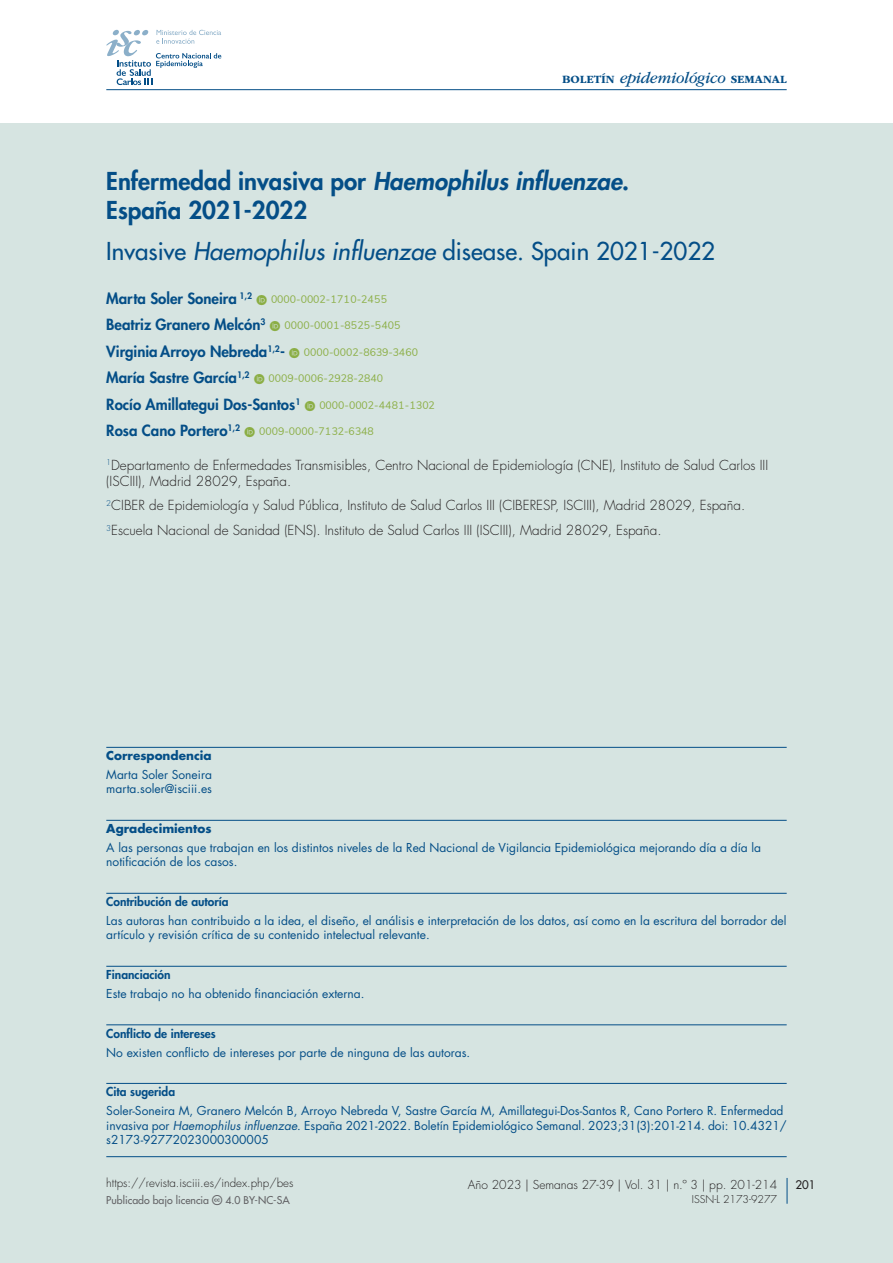
<style>
.page{position:relative;width:893px;height:1263px;background:#fff}
.page>*{position:absolute;margin:0;border:0;box-sizing:border-box;transform-origin:0 0}
.sps_titulo_original{font:800 24px/28.8px "Futura Std";color:#044e87}
.sps_titulo_traduc{font:500 24px "Futura Std";color:#044e87}
.sps_autores{font:800 15px "Futura Std";color:#044e87}
.sps_afiliaciones{font:300 13.5px/16.2px "Futura Std";color:#231f20}
.sps_texto_metadatos{font:12px/14.4px "Futura Std";color:#044e87}
.sps_titulo_metadatos{font:800 12px "Futura Std";color:#044e87}
.t1{font:300 12px "Futura Std";color:#231f20}
.sps_titulo_metadatos-2{font:700 12px "Futura Std";color:#044e87}
.t2{font:300 11.55px "Futura Std";color:#231f20}
.t3{font:700 11.55px "ITC Garamond Std";color:#044e87}
.t4{font:500 11.55px "Futura Std";color:#231f20}
.t5{font:500 10.5px "Futura Std";color:#636366}
.t6{font:300 10.5px "Futura Std";color:#231f20}
.sps_autores-2{font:10.5px "Font Awesome 5 Brands";color:#8bae44}
.s1{font-weight:400;font-style:italic;font-size:16.5px}
.s2{font-style:italic}
.s3{color:#8bae44}
</style>
<div class="page">
<div style="left:0;top:123px;width:893px;height:1140px;background:#d6e4e1"></div>
<svg style="left:787px;top:1178px;width:1px;height:26px"></svg>
<hr style="left:106px;top:89px;width:681px;height:1px;background:#044e87">
<svg style="left:106px;top:30px;width:115px;height:55px"></svg>
<hr style="left:106px;top:747px;width:681px;height:1px;background:#044e87">
<hr style="left:106px;top:820px;width:681px;height:1px;background:#044e87">
<hr style="left:106px;top:893px;width:681px;height:1px;background:#044e87">
<hr style="left:106px;top:966px;width:681px;height:1px;background:#044e87">
<hr style="left:106px;top:1024px;width:681px;height:1px;background:#044e87">
<hr style="left:106px;top:1083px;width:681px;height:1px;background:#044e87">
<hr style="left:106px;top:1156px;width:681px;height:1px;background:#044e87">
<p class="t3" style="left:562px;top:73px;width:226px">BOLETÍN <span class="s1">epidemiológico</span> SEMANAL</p>
<p class="sps_titulo_original" style="left:106px;top:167px;width:524px">Enfermedad invasiva por <span class="s2">Haemophilus influenzae</span>.<br>España 2021-2022</p>
<p class="sps_titulo_traduc" style="left:106px;top:236px;width:610px">Invasive <span class="s2">Haemophilus influenzae</span> disease. Spain 2021-2022</p>
<p class="sps_autores" style="left:106px;top:289px;width:147px">Marta Soler Soneira <sup>1,2</sup></p>
<p class="sps_autores" style="left:106px;top:315px;width:161px">Beatriz Granero Melcón<sup>3</sup></p>
<p class="sps_autores" style="left:106px;top:342px;width:195px">Virginia Arroyo Nebreda<sup>1,2</sup>- <span class="s3">□</span></p>
<p class="sps_autores-2" style="left:376px;top:348px;width:31px">✓ ✓✔</p>
<p class="sps_autores" style="left:106px;top:368px;width:145px">María Sastre García<sup>1,2</sup></p>
<p class="sps_autores" style="left:106px;top:395px;width:196px">Rocío Amillategui Dos-Santos<sup>1</sup></p>
<p class="sps_autores" style="left:106px;top:421px;width:135px">Rosa Cano Portero<sup>1,2</sup></p>
<p class="sps_autores-2" style="left:332px;top:427px;width:37px">✓ ✓✔</p>
<p class="sps_afiliaciones" style="left:106px;top:457px;width:663px"><sup>1</sup>Departamento de Enfermedades Transmisibles, Centro Nacional de Epidemiología (CNE), Instituto de Salud Carlos III (ISCIII), Madrid 28029, España.</p>
<p class="sps_afiliaciones" style="left:106px;top:498px;width:640px"><sup>2</sup>CIBER de Epidemiología y Salud Pública, Instituto de Salud Carlos III (CIBERESP, ISCIII), Madrid 28029, España.</p>
<p class="sps_afiliaciones" style="left:106px;top:522px;width:557px"><sup>3</sup>Escuela Nacional de Sanidad (ENS). Instituto de Salud Carlos III (ISCIII), Madrid 28029, España.</p>
<p class="sps_titulo_metadatos-2" style="left:106px;top:748px;width:107px">Correspondencia</p>
<p class="sps_texto_metadatos" style="left:106px;top:767px;width:107px">Marta Soler Soneira</p>
<p class="sps_texto_metadatos" style="left:106px;top:782px;width:107px">marta.soler@isciii.es</p>
<p class="sps_titulo_metadatos-2" style="left:106px;top:821px;width:107px">Agradecimientos</p>
<p class="sps_texto_metadatos" style="left:106px;top:840px;width:656px">A las personas que trabajan en los distintos niveles de la Red Nacional de Vigilancia Epidemiológica mejorando día a día la notificación de los casos.</p>
<p class="sps_titulo_metadatos" style="left:106px;top:894px;width:124px">Contribución de autoría</p>
<p class="sps_texto_metadatos" style="left:106px;top:913px;width:682px">Las autoras han contribuido a la idea, el diseño, el análisis e interpretación de los datos, así como en la escritura del borrador del artículo y revisión crítica de su contenido intelectual relevante.</p>
<p class="sps_titulo_metadatos" style="left:106px;top:967px;width:66px">Financiación</p>
<p class="sps_texto_metadatos" style="left:106px;top:986px;width:260px">Este trabajo no ha obtenido financiación externa.</p>
<p class="sps_titulo_metadatos" style="left:106px;top:1026px;width:111px">Conflicto de intereses</p>
<p class="sps_texto_metadatos" style="left:106px;top:1045px;width:366px">No existen conflicto de intereses por parte de ninguna de las autoras.</p>
<p class="sps_titulo_metadatos" style="left:106px;top:1084px;width:70px">Cita sugerida</p>
<p class="sps_texto_metadatos" style="left:106px;top:1104px;width:682px">Soler-Soneira M, Granero Melcón B, Arroyo Nebreda V, Sastre García M, Amillategui-Dos-Santos R, Cano Portero R. Enfermedad invasiva por <span class="s2">Haemophilus influenzae</span>. España 2021-2022. Boletín Epidemiológico Semanal. 2023;31(3):201-214. doi: 10.4321/ s2173-92772023000300005</p>
<p class="t2" style="left:106px;top:1176px;width:189px">https://revista.isciii.es/index.php/bes</p>
<p class="t5" style="left:106px;top:1193px;width:185px">Publicado bajo licencia ▼❖□□■▲ 4.0 BY-NC-SA</p>
<p class="t1" style="left:468px;top:1177px;width:311px">Año 2023 | Semanas 27-39 | Vol. 31 | n.º 3 | pp. 201-214</p>
<p class="t4" style="left:795px;top:1177px;width:22px">201</p>
<p class="t6" style="left:692px;top:1193px;width:87px">ISSN-L 2173-9277</p>
</div>
